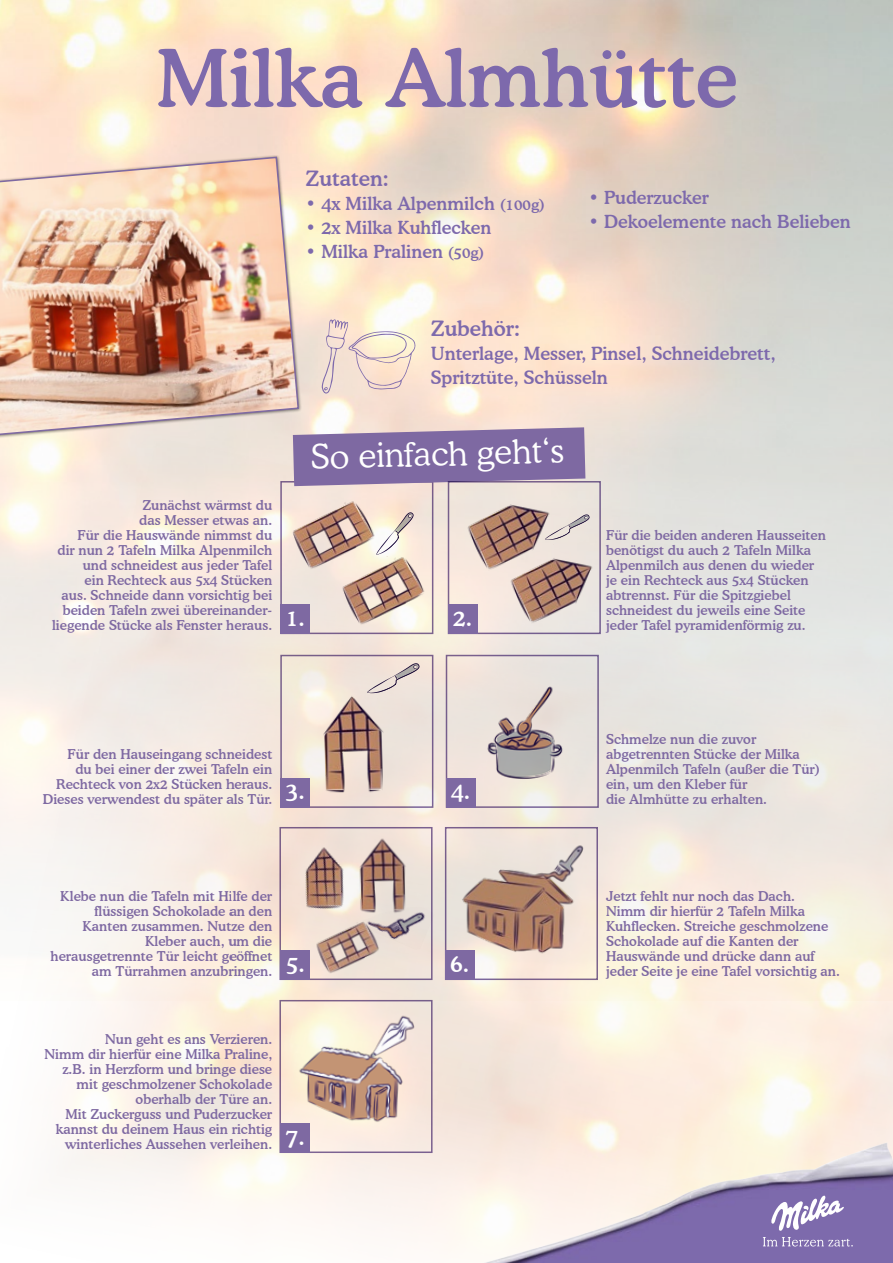
<style>
.page{position:relative;width:893px;height:1263px;background:#fff}
.page>*{position:absolute;margin:0;border:0;box-sizing:border-box;transform-origin:0 0}
.t1{font:500 79.5px "Cooper BT";color:#7d69ac}
.t2{font:300 33.75px "Cooper BT";color:#fff}
.t3{font:500 22.5px "Cooper BT";color:#fff}
.t4{font:500 21px "Cooper BT";color:#7d69ac}
.t5{font:500 18.15px/24px "Cooper BT";color:#7d69ac}
.t6{font:500 18px "Cooper BT";color:#7d69ac}
.t7{font:500 13.5px/15px "Cooper BT";color:#7e69a2;text-align:right}
.s1{font-size:15px}
</style>
<div class="page">
<img style="left:0;top:362px;width:893px;height:890px">
<div style="left:279px;top:827px;width:154px;height:153px;border:2px solid #7e69a2"></div>
<div style="left:280px;top:950px;width:30px;height:30px;background:#7e69a2"></div>
<img style="left:448px;top:830px;width:147px;height:147px">
<div style="left:445px;top:827px;width:153px;height:153px;border:2px solid #7e69a2"></div>
<div style="left:445px;top:950px;width:30px;height:30px;background:#7e69a2"></div>
<img style="left:449px;top:658px;width:147px;height:147px">
<div style="left:446px;top:655px;width:153px;height:153px;border:2px solid #7e69a2"></div>
<div style="left:446px;top:778px;width:29px;height:30px;background:#7e69a2"></div>
<img style="left:283px;top:484px;width:147px;height:147px">
<div style="left:280px;top:481px;width:153px;height:153px;border:2px solid #7e69a2"></div>
<div style="left:280px;top:604px;width:30px;height:30px;background:#7e69a2"></div>
<svg style="left:321px;top:319px;width:95px;height:75px;background:#efddd0"></svg>
<svg style="left:293px;top:427px;width:292px;height:59px;background:#8975a7"></svg>
<img style="left:0;top:156px;width:300px;height:284px">
<div style="left:280px;top:655px;width:153px;height:153px;border:2px solid #7e69a2"></div>
<div style="left:280px;top:778px;width:30px;height:30px;background:#7e69a2"></div>
<svg style="left:376px;top:512px;width:38px;height:42px"></svg>
<svg style="left:365px;top:663px;width:62px;height:47px;background:#e4d8d1"></svg>
<img style="left:313px;top:687px;width:83px;height:113px">
<div style="left:448px;top:481px;width:153px;height:153px;border:2px solid #7e69a2"></div>
<div style="left:448px;top:604px;width:29px;height:30px;background:#7e69a2"></div>
<svg style="left:570px;top:514px;width:26px;height:21px"></svg>
<img style="left:505px;top:535px;width:96px;height:96px">
<img style="left:462px;top:482px;width:108px;height:101px">
<img style="left:379px;top:831px;width:38px;height:76px">
<img style="left:275px;top:822px;width:104px;height:106px">
<img style="left:307px;top:910px;width:84px;height:70px">
<img style="left:358px;top:907px;width:78px;height:43px">
<div style="left:279px;top:1000px;width:154px;height:153px;border:2px solid #7e69a2"></div>
<div style="left:280px;top:1123px;width:30px;height:30px;background:#7e69a2"></div>
<img style="left:279px;top:1003px;width:166px;height:144px">
<img style="left:458px;top:1138px;width:435px;height:125px">
<svg style="left:763px;top:1237px;width:90px;height:9px"></svg>
<svg style="left:769px;top:1194px;width:75px;height:37px"></svg>
<h1 class="t1" style="left:156px;top:29px;width:583px">Milka Almhütte</h1>
<h3 class="t4" style="left:306px;top:165px;width:85px">Zutaten:</h3>
<h3 class="t6" style="left:306px;top:192px;width:240px">• 4x Milka Alpenmilch <span class="s1">(100g)</span></h3>
<h3 class="t6" style="left:306px;top:216px;width:187px">• 2x Milka Kuhflecken</h3>
<h3 class="t6" style="left:306px;top:240px;width:180px">• Milka Pralinen <span class="s1">(50g)</span></h3>
<h3 class="t6" style="left:588px;top:186px;width:122px">• Puderzucker</h3>
<h3 class="t6" style="left:588px;top:210px;width:264px">• Dekoelemente nach Belieben</h3>
<h3 class="t4" style="left:431px;top:315px;width:91px">Zubehör:</h3>
<h3 class="t5" style="left:431px;top:341px;width:346px">Unterlage, Messer, Pinsel, Schneidebrett,<br>Spritztüte, Schüsseln</h3>
<p class="t7" style="left:52px;top:497px;width:222px">Zunächst wärmst du<br>das Messer etwas an.<br>Für die Hauswände nimmst du<br>dir nun 2 Tafeln Milka Alpenmilch und schneidest aus jeder Tafel<br>ein Rechteck aus 5x4 Stücken<br>aus. Schneide dann vorsichtig bei beiden Tafeln zwei übereinander&shy;liegende Stücke als Fenster heraus.</p>
<h2 class="t2" style="left:310px;top:438px;width:254px;rotate:-2deg">So einfach geht‘s</h2>
<h3 class="t3" style="left:286px;top:604px;width:21px">1.</h3>
<h3 class="t3" style="left:453px;top:604px;width:21px">2.</h3>
<p class="t7" style="left:68px;top:746px;width:206px">Für den Hauseingang schneidest</p>
<p class="t7" style="left:75px;top:761px;width:198px">du bei einer der zwei Tafeln ein</p>
<p class="t7" style="left:56px;top:776px;width:217px">Rechteck von 2x2 Stücken heraus.</p>
<p class="t7" style="left:43px;top:791px;width:263px">Dieses verwendest du später als Tür. <sup>3.</sup></p>
<h3 class="t3" style="left:451px;top:777px;width:21px">4.</h3>
<p class="t7" style="left:606px;top:527px;width:221px;text-align:left">Für die beiden anderen Hausseiten benötigst du auch 2 Tafeln Milka<br>Alpenmilch aus denen du wieder je ein Rechteck aus 5x4 Stücken abtrennst. Für die Spitzgiebel schneidest du jeweils eine Seite jeder Tafel pyramidenförmig zu.</p>
<p class="t7" style="left:606px;top:731px;width:215px;text-align:left">Schmelze nun die zuvor abgetrennten Stücke der Milka<br>Alpenmilch Tafeln (außer die Tür) ein, um den Kleber für<br>die Almhütte zu erhalten.</p>
<p class="t7" style="left:51px;top:888px;width:223px">Klebe nun die Tafeln mit Hilfe der flüssigen Schokolade an den<br>Kanten zusammen. Nutze den<br>Kleber auch, um die herausgetrennte Tür leicht geöffnet am Türrahmen anzubringen.</p>
<p class="t7" style="left:606px;top:888px;width:224px;text-align:left">Jetzt fehlt nur noch das Dach.<br>Nimm dir hierfür 2 Tafeln Milka<br>Kuhflecken. Streiche geschmolzene<br>Schokolade auf die Kanten der<br>Hauswände und drücke dann auf</p>
<h3 class="t3" style="left:286px;top:950px;width:21px">5.</h3>
<h3 class="t3" style="left:450px;top:950px;width:21px">6.</h3>
<p class="t7" style="left:606px;top:963px;width:235px">jeder Seite je eine Tafel vorsichtig an.</p>
<p class="t7" style="left:45px;top:1031px;width:229px">Nun geht es ans Verzieren.<br>Nimm dir hierfür eine Milka Praline, z.B. in Herzform und bringe diese mit geschmolzener Schokolade oberhalb der Türe an.<br>Mit Zuckerguss und Puderzucker kannst du deinem Haus ein richtig winterliches Aussehen verleihen.</p>
<h3 class="t3" style="left:286px;top:1123px;width:21px">7.</h3>
</div>
